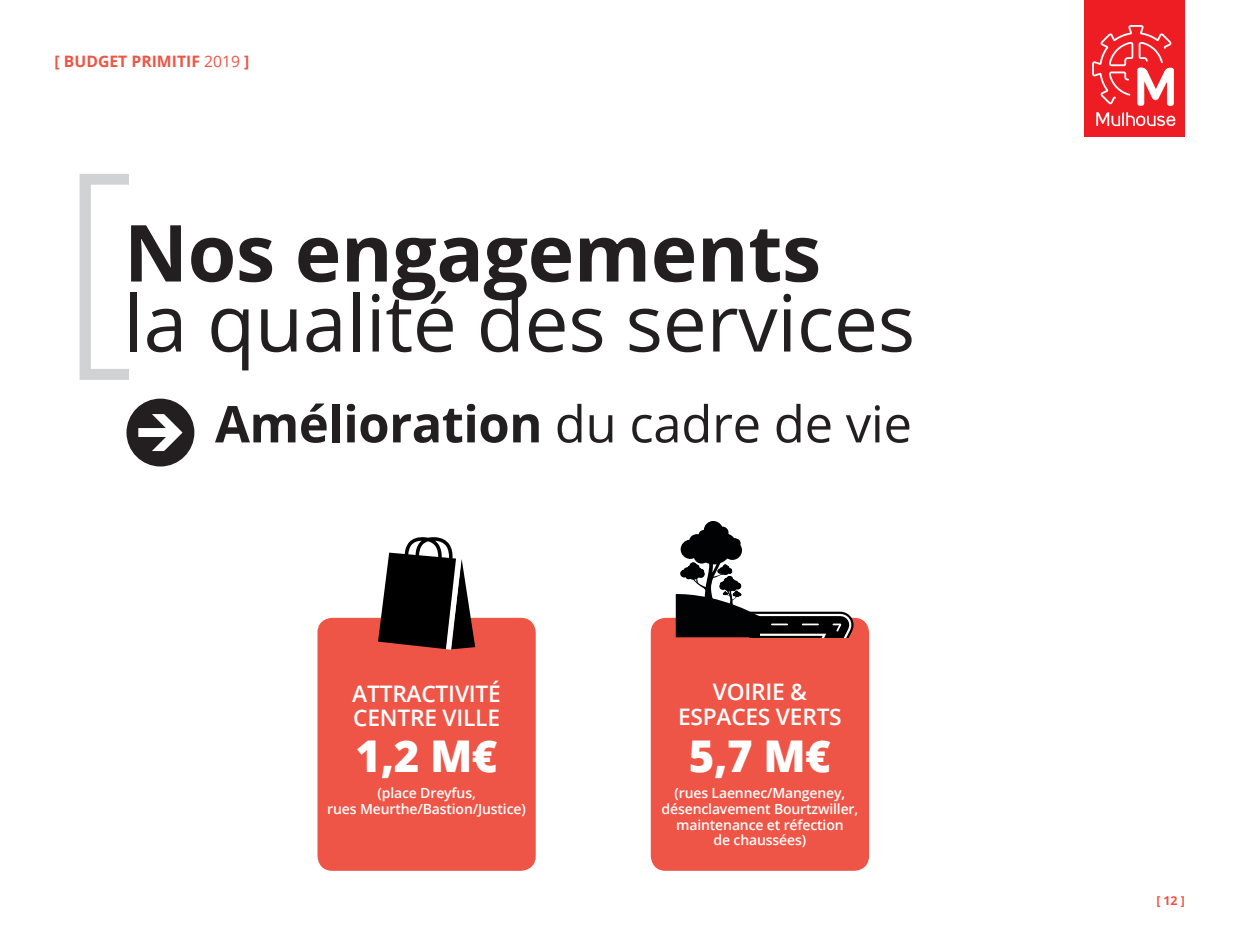
<style>
.page{position:relative;width:1260px;height:945px;background:#fff}
.page>*{position:absolute;margin:0;border:0;box-sizing:border-box;transform-origin:0 0}
.t1{font:300 236.25px "Open Sans";color:#d1d2d4}
.t2{font:78.75px "Open Sans";letter-spacing:-.005em;color:#231f20}
.t3{font:700 78.75px "Open Sans";letter-spacing:-.005em;color:#231f20}
.t4{font:700 50.75px "Open Sans";letter-spacing:-.01em;color:#231f20}
.t5{font:800 43.75px "Open Sans";color:#fff}
.t6{font:600 22.75px/24.5px "Open Sans";letter-spacing:-.01em;color:#fff}
.t7{font:700 15.75px "Open Sans";color:#ee5546}
.t8{font:600 14px/15.8px "Open Sans";letter-spacing:-.01em;color:#fff;text-align:center}
.t9{font:700 12.25px "Open Sans";color:#ee5546}
.s1{font-weight:400}
</style>
<div class="page">
<div style="left:317px;top:618px;width:219px;height:253px;background:#ee5546;border-radius:15px"></div>
<div style="left:651px;top:618px;width:218px;height:253px;background:#ee5546;border-radius:15px"></div>
<svg style="left:126px;top:399px;width:68px;height:68px"></svg>
<svg style="left:378px;top:537px;width:97px;height:113px"></svg>
<svg style="left:676px;top:521px;width:188px;height:117px"></svg>
<div style="left:1084px;top:0;width:101px;height:137px;background:#ee1d23"></div>
<svg style="left:1096px;top:112px;width:79px;height:14px"></svg>
<svg style="left:1092px;top:25px;width:82px;height:81px"></svg>
<p class="t7" style="left:55px;top:50px;width:196px">[ BUDGET PRIMITIF <span class="s1">2019</span> ]</p>
<h1 class="t1" style="left:60px;top:95px;width:77px">[</h1>
<h2 class="t3" style="left:124px;top:197px;width:699px">Nos engagements</h2>
<h2 class="t2" style="left:124px;top:269px;width:793px">la qualité des services</h2>
<h3 class="t4" style="left:215px;top:388px;width:699px">Amélioration <span class="s1">du cadre de vie</span></h3>
<h3 class="t6" style="left:352px;top:681px;width:150px">ATTRACTIVITÉ<br>CENTRE VILLE</h3>
<h3 class="t6" style="left:678px;top:679px;width:165px;text-align:center">VOIRIE &amp;<br>ESPACES VERTS</h3>
<h3 class="t5" style="left:356px;top:723px;width:143px">1,2 M€</h3>
<p class="t8" style="left:327px;top:785px;width:200px">(place Dreyfus,<br>rues Meurthe/Bastion/Justice)</p>
<h3 class="t5" style="left:689px;top:723px;width:143px">5,7 M€</h3>
<p class="t8" style="left:662px;top:785px;width:198px">(rues Laennec/Mangeney, désenclavement Bourtzwiller, maintenance et réfection<br>de chaussées)</p>
<p class="t9" style="left:1156px;top:892px;width:30px">[ 12 ]</p>
</div>
